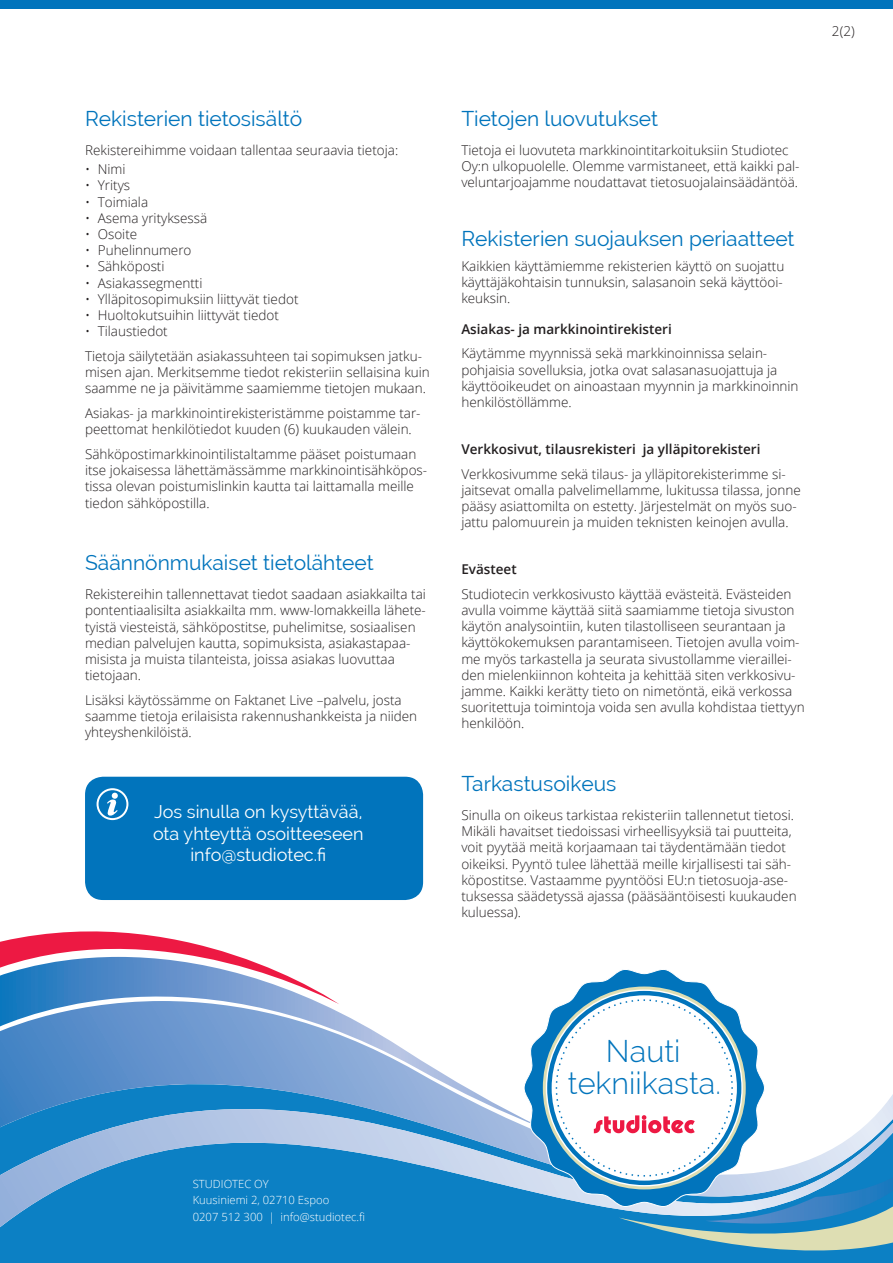
<style>
.page{position:relative;width:893px;height:1263px;background:#fff}
.page>*{position:absolute;margin:0;border:0;box-sizing:border-box;transform-origin:0 0}
.t1{font:300 30.75px/32.5px "Raleway";color:#0174bc;text-align:center}
.t2{font:21px "Raleway";color:#0174bc}
.t3{font:18px/21.6px "Raleway";color:#fff;text-align:center}
.t4{font:300 13.5px/16.2px "Open Sans";color:#231f20}
.t5{font:600 13.5px "Open Sans";color:#231f20}
.t6{font:300 11.25px/16.5px "Open Sans";color:#fff}
</style>
<div class="page">
<div style="left:0;top:1240px;width:555px;height:23px;background:#0c80c4"></div>
<div style="left:0;top:1232px;width:555px;height:8px;background:#0c80c4"></div>
<svg style="left:0;top:1004px;width:555px;height:228px;background:#62a2d4"></svg>
<svg style="left:0;top:893px;width:339px;height:111px"></svg>
<svg style="left:523px;top:969px;width:193px;height:239px"></svg>
<svg style="left:555px;top:999px;width:338px;height:264px"></svg>
<div style="left:0;top:0;width:893px;height:9px;background:#0174bc"></div>
<div style="left:85px;top:777px;width:338px;height:123px;background:#0174bc;border-radius:18px"></div>
<svg style="left:97px;top:788px;width:31px;height:32px"></svg>
<h2 class="t2" style="left:85px;top:106px;width:219px">Rekisterien tietosisältö</h2>
<p class="t4" style="left:85px;top:142px;width:315px">Rekistereihimme voidaan tallentaa seuraavia tietoja:</p>
<p class="t4" style="left:85px;top:161px;width:42px">• Nimi</p>
<p class="t4" style="left:85px;top:177px;width:47px">• Yritys</p>
<p class="t4" style="left:85px;top:193px;width:65px">• Toimiala</p>
<p class="t4" style="left:85px;top:209px;width:124px">• Asema yrityksessä</p>
<p class="t4" style="left:85px;top:226px;width:54px">• Osoite</p>
<p class="t4" style="left:85px;top:242px;width:108px">• Puhelinnumero</p>
<p class="t4" style="left:85px;top:258px;width:81px">• Sähköposti</p>
<p class="t4" style="left:85px;top:274px;width:119px">• Asiakassegmentti</p>
<p class="t4" style="left:85px;top:290px;width:215px">• Ylläpitosopimuksiin liittyvät tiedot</p>
<p class="t4" style="left:85px;top:307px;width:195px">• Huoltokutsuihin liittyvät tiedot</p>
<p class="t4" style="left:85px;top:319px;width:338px;line-height:24.8px">• Tilaustiedot<br>Tietoja säilytetään asiakassuhteen tai sopimuksen jatku-</p>
<p class="t4" style="left:85px;top:364px;width:346px">misen ajan. Merkitsemme tiedot rekisteriin sellaisina kuin saamme ne ja päivitämme saamiemme tietojen mukaan.</p>
<p class="t4" style="left:85px;top:405px;width:337px">Asiakas- ja markkinointirekisteristämme poistamme tar&shy;peettomat henkilötiedot kuuden (6) kuukauden välein.</p>
<p class="t4" style="left:85px;top:446px;width:344px">Sähköpostimarkkinointilistaltamme pääset poistumaan itse jokaisessa lähettämässämme markkinointisähköpos&shy;tissa olevan poistumislinkin kautta tai laittamalla meille tiedon sähköpostilla.</p>
<h2 class="t2" style="left:85px;top:551px;width:290px">Säännönmukaiset tietolähteet</h2>
<p class="t4" style="left:85px;top:586px;width:342px">Rekistereihin tallennettavat tiedot saadaan asiakkailta tai pontentiaalisilta asiakkailta mm. www-lomakkeilla lähete&shy;tyistä viesteistä, sähköpostitse, puhelimitse, sosiaalisen median palvelujen kautta, sopimuksista, asiakastapaa&shy;misista ja muista tilanteista, joissa asiakas luovuttaa tietojaan.</p>
<p class="t4" style="left:85px;top:691px;width:334px">Lisäksi käytössämme on Faktanet Live –palvelu, josta saamme tietoja erilaisista rakennushankkeista ja niiden yhteyshenkilöistä.</p>
<h3 class="t3" style="left:153px;top:801px;width:212px">Jos sinulla on kysyttävää, ota yhteyttä osoitteeseen info@studiotec.fi</h3>
<p class="t4" style="left:832px;top:22px;width:24px">2(2)</p>
<h2 class="t2" style="left:461px;top:106px;width:198px">Tietojen luovutukset</h2>
<p class="t4" style="left:461px;top:142px;width:340px">Tietoja ei luovuteta markkinointitarkoituksiin Studiotec<br>Oy:n ulkopuolelle. Olemme varmistaneet, että kaikki pal&shy;veluntarjoajamme noudattavat tietosuojalainsäädäntöä.</p>
<h2 class="t2" style="left:461px;top:226px;width:335px">Rekisterien suojauksen periaatteet</h2>
<p class="t4" style="left:461px;top:257px;width:325px">Kaikkien käyttämiemme rekisterien käyttö on suojattu käyttäjäkohtaisin tunnuksin, salasanoin sekä käyttöoi&shy;keuksin.</p>
<p class="t5" style="left:461px;top:319px;width:212px">Asiakas- ja markkinointirekisteri</p>
<p class="t4" style="left:461px;top:345px;width:339px">Käytämme myynnissä sekä markkinoinnissa selain&shy;pohjaisia sovelluksia, jotka ovat salasanasuojattuja ja käyttöoikeudet on ainoastaan myynnin ja markkinoinnin henkilöstöllämme.</p>
<p class="t5" style="left:461px;top:440px;width:301px">Verkkosivut, tilausrekisteri ja ylläpitorekisteri</p>
<p class="t4" style="left:461px;top:465px;width:341px">Verkkosivumme sekä tilaus- ja ylläpitorekisterimme si&shy;jaitsevat omalla palvelimellamme, lukitussa tilassa, jonne pääsy asiattomilta on estetty. Järjestelmät on myös suo&shy;jattu palomuurein ja muiden teknisten keinojen avulla.</p>
<p class="t5" style="left:461px;top:560px;width:57px">Evästeet</p>
<p class="t4" style="left:461px;top:585px;width:345px">Studiotecin verkkosivusto käyttää evästeitä. Evästeiden avulla voimme käyttää siitä saamiamme tietoja sivuston käytön analysointiin, kuten tilastolliseen seurantaan ja käyttökokemuksen parantamiseen. Tietojen avulla voim&shy;me myös tarkastella ja seurata sivustollamme vieraillei&shy;den mielenkiinnon kohteita ja kehittää siten verkkosivu&shy;jamme. Kaikki kerätty tieto on nimetöntä, eikä verkossa suoritettuja toimintoja voida sen avulla kohdistaa tiettyyn henkilöön.</p>
<h2 class="t2" style="left:461px;top:771px;width:157px">Tarkastusoikeus</h2>
<p class="t4" style="left:461px;top:807px;width:337px">Sinulla on oikeus tarkistaa rekisteriin tallennetut tietosi.<br>Mikäli havaitset tiedoissasi virheellisyyksiä tai puutteita, voit pyytää meitä korjaamaan tai täydentämään tiedot oikeiksi. Pyyntö tulee lähettää meille kirjallisesti tai säh&shy;köpostitse. Vastaamme pyyntöösi EU:n tietosuoja-ase&shy;tuksessa säädetyssä ajassa (pääsääntöisesti kuukauden kuluessa).</p>
<p class="t6" style="left:193px;top:1175px;width:174px">STUDIOTEC OY<br>Kuusiniemi 2, 02710 Espoo<br>0207 512 300 | info@studiotec.fi</p>
<h1 class="t1" style="left:568px;top:1034px;width:154px">Nauti tekniikasta.</h1>
</div>
